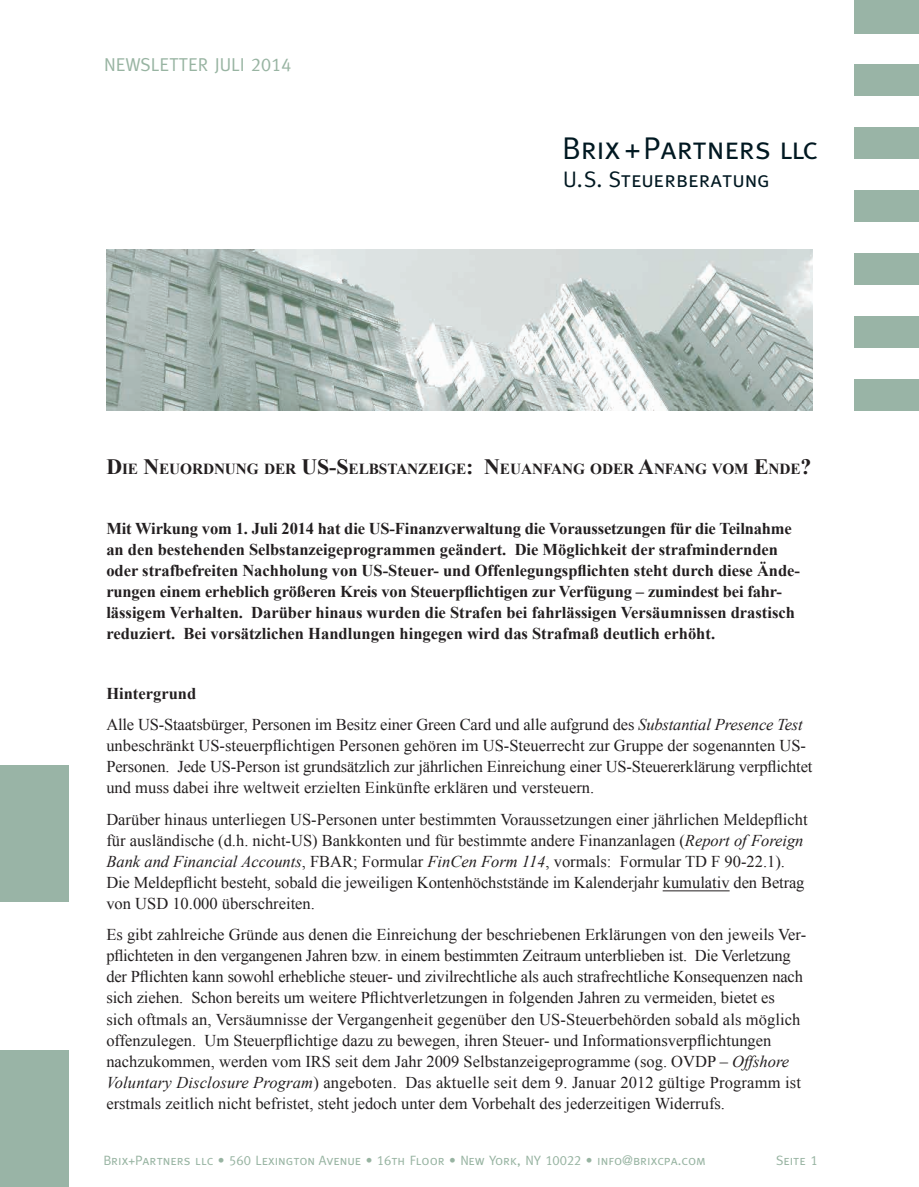
<style>
.page{position:relative;width:919px;height:1187px;background:#fff}
.page>*{position:absolute;margin:0;border:0;box-sizing:border-box;transform-origin:0 0}
.t1{font:31.35px "Meta Caps";letter-spacing:-.01em;color:#001821}
.t2{font:22.5px "Meta Caps";color:#001821}
.t3{font:18.6px "Meta Caps";color:#98b4a2}
.t4{font:16.5px/21px "Times New Roman";color:#231f20}
.t5{font:700 16.5px/21px "Times New Roman";color:#231f20}
.t6{font:700 15.3px "Times New Roman";letter-spacing:-.005em;color:#231f20}
.t7{font:13.5px "Meta Caps";color:#98b4a2}
.s1{font-size:21.9px}
.s2{font-weight:700}
.s3{font-style:italic}
</style>
<div class="page">
<div style="left:854px;top:0;width:64px;height:33px;background:#99b4a6"></div>
<div style="left:854px;top:65px;width:64px;height:31px;background:#99b4a6"></div>
<div style="left:854px;top:127px;width:64px;height:32px;background:#99b4a6"></div>
<div style="left:854px;top:190px;width:64px;height:32px;background:#99b4a6"></div>
<div style="left:854px;top:253px;width:64px;height:31px;background:#99b4a6"></div>
<div style="left:854px;top:316px;width:64px;height:31px;background:#99b4a6"></div>
<div style="left:854px;top:379px;width:64px;height:31px;background:#99b4a6"></div>
<div style="left:0;top:765px;width:68px;height:136px;background:#99b4a6"></div>
<div style="left:0;top:1050px;width:68px;height:136px;background:#99b4a6"></div>
<hr style="left:662px;top:890px;width:67px;height:1px;background:#231f20">
<img style="left:106px;top:249px;width:706px;height:161px">
<p class="t3" style="left:104px;top:54px;width:188px">NEWSLETTER JULI 2014</p>
<h1 class="t1" style="left:562px;top:130px;width:257px">Brix +Partners llc</h1>
<h2 class="t2" style="left:563px;top:166px;width:208px">U.S. Steuerberatung</h2>
<p class="t6" style="left:106px;top:458px;width:706px"><span class="s1">D</span>IE <span class="s1">N</span>EUORDNUNG DER <span class="s1">US-S</span>ELBSTANZEIGE<span class="s1">: N</span>EUANFANG ODER <span class="s1">A</span>NFANG VOM <span class="s1">E</span>NDE<span class="s1">?</span></p>
<p class="t5" style="left:106px;top:517px;width:695px">Mit Wirkung vom 1. Juli 2014 hat die US-Finanzverwaltung die Voraussetzungen für die Teilnahme an den bestehenden Selbstanzeigeprogrammen geändert. Die Möglichkeit der strafmindernden oder strafbefreiten Nachholung von US-Steuer- und Offenlegungspflichten steht durch diese Ände&shy;rungen einem erheblich größeren Kreis von Steuerpflichtigen zur Verfügung – zumindest bei fahr&shy;lässigem Verhalten. Darüber hinaus wurden die Strafen bei fahrlässigen Versäumnissen drastisch reduziert. Bei vorsätzlichen Handlungen hingegen wird das Strafmaß deutlich erhöht.</p>
<p class="t4" style="left:106px;top:677px;width:698px;line-height:31.5px"><span class="s2">Hintergrund<br></span>Alle US-Staatsbürger, Personen im Besitz einer Green Card und alle aufgrund des <span class="s3">Substantial Presence Test</span></p>
<p class="t4" style="left:106px;top:735px;width:707px">unbeschränkt US-steuerpflichtigen Personen gehören im US-Steuerrecht zur Gruppe der sogenannten US-<br>Personen. Jede US-Person ist grundsätzlich zur jährlichen Einreichung einer US-Steuererklärung verpflichtet und muss dabei ihre weltweit erzielten Einkünfte erklären und versteuern.</p>
<p class="t4" style="left:106px;top:808px;width:702px">Darüber hinaus unterliegen US-Personen unter bestimmten Voraussetzungen einer jährlichen Meldepflicht für ausländische (d.h. nicht-US) Bankkonten und für bestimmte andere Finanzanlagen (<span class="s3">Report of Foreign Bank and Financial Accounts</span>, FBAR; Formular <span class="s3">FinCen Form 114</span>, vormals: Formular TD F 90-22.1).<br>Die Meldepflicht besteht, sobald die jeweiligen Kontenhöchststände im Kalenderjahr kumulativ den Betrag von USD 10.000 überschreiten.</p>
<p class="t4" style="left:106px;top:924px;width:701px">Es gibt zahlreiche Gründe aus denen die Einreichung der beschriebenen Erklärungen von den jeweils Ver&shy;pflichteten in den vergangenen Jahren bzw. in einem bestimmten Zeitraum unterblieben ist. Die Verletzung der Pflichten kann sowohl erhebliche steuer- und zivilrechtliche als auch strafrechtliche Konsequenzen nach sich ziehen. Schon bereits um weitere Pflichtverletzungen in folgenden Jahren zu vermeiden, bietet es<br>sich oftmals an, Versäumnisse der Vergangenheit gegenüber den US-Steuerbehörden sobald als möglich offenzulegen. Um Steuerpflichtige dazu zu bewegen, ihren Steuer- und Informationsverpflichtungen nachzukommen, werden vom IRS seit dem Jahr 2009 Selbstanzeigeprogramme (sog. OVDP – <span class="s3">Offshore Voluntary Disclosure Program</span>) angeboten. Das aktuelle seit dem 9. Januar 2012 gültige Programm ist erstmals zeitlich nicht befristet, steht jedoch unter dem Vorbehalt des jederzeitigen Widerrufs.</p>
<p class="t7" style="left:103px;top:1152px;width:603px">Brix+Partners llc • 560 Lexington Avenue • 16th Floor • New York, NY 10022 • info@brixcpa.com</p>
<p class="t7" style="left:776px;top:1152px;width:43px">Seite 1</p>
</div>
